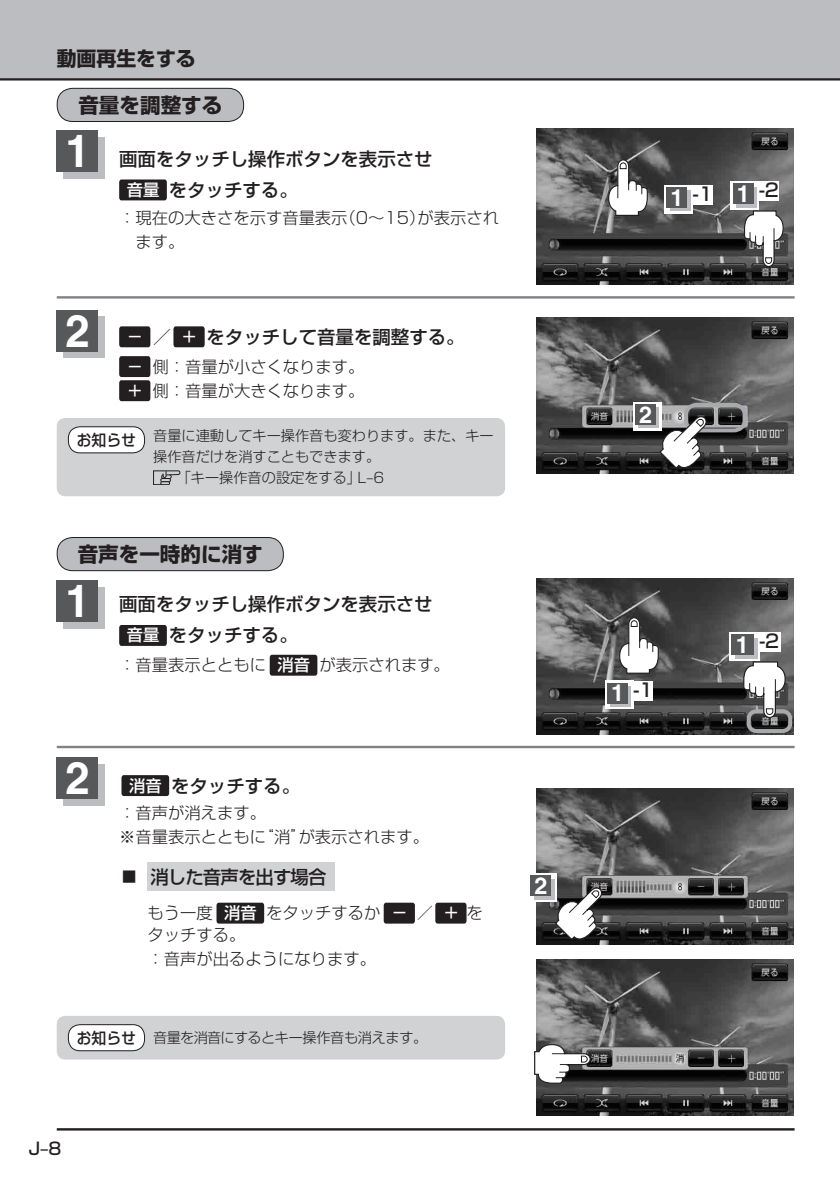
<style>
.page{position:relative;width:840px;height:1191px;background:#fff}
.page>*{position:absolute;margin:0;border:0;box-sizing:border-box;transform-origin:0 0}
.t1{font:700 45.2px "Helvetica";color:#fff}
.t2{font:700 23.4px "Helvetica";color:#fff}
.t3{font:700 20.6px "Shin Go Pro";color:#231f20}
.t4{font:700 19.8px "Shin Go Pro";color:#231f20}
.t5{font:500 18.4px/31px "Shin Go Pro";color:#231f20}
.t6{font:500 18.4px "Shin Go Pro";letter-spacing:-.05em;color:#231f20}
.t7{font:500 17px "Shin Go Pro";color:#231f20}
.t8{font:300 16.2px/24px "Shin Go Pro";color:#231f20}
.t9{font:500 15.6px "Shin Go Pro";color:#231f20;scale:.95 1}
.t10{font:300 14.2px "Shin Go Pro";color:#231f20}
.t11{font:300 14.2px "Shin Go Pro";letter-spacing:-.025em;color:#231f20}
.s1{font-size:16.2px;color:#fff}
.s2{font-weight:500;color:#fff}
.s3{font-size:14.2px}
.s4{font-weight:500;font-size:15.6px}
.s5{font-family:"Helvetica";font-weight:700;font-size:23.4px;color:#fff}
</style>
<div class="page">
<div style="left:0;top:0;width:839px;height:79px;background:#bcbdc0"></div>
<hr style="left:0;top:78px;width:839px;height:3px;background:#231f20">
<div style="left:121px;top:775px;width:48px;height:21px;background:#231f20;border-radius:3px"></div>
<div style="left:147px;top:862px;width:187px;height:29px;background:#d1d2d4"></div>
<div style="left:216px;top:902px;width:48px;height:21px;background:#231f20;border-radius:3px"></div>
<div style="left:383px;top:902px;width:31px;height:21px;background:#231f20;border-radius:3px"></div>
<div style="left:435px;top:902px;width:31px;height:21px;background:#231f20;border-radius:3px"></div>
<img style="left:536px;top:959px;width:257px;height:156px">
<div style="left:119px;top:625px;width:48px;height:21px;background:#231f20;border-radius:3px"></div>
<div style="left:269px;top:655px;width:48px;height:20px;background:#231f20;border-radius:3px"></div>
<img style="left:536px;top:578px;width:257px;height:156px">
<img style="left:536px;top:788px;width:257px;height:156px">
<svg style="left:549px;top:878px;width:68px;height:67px"></svg>
<svg style="left:534px;top:873px;width:22px;height:28px"></svg>
<div style="left:533px;top:878px;width:21px;height:21px;background:#bcbdc0"></div>
<div style="left:530px;top:875px;width:21px;height:21px;background:#57585a"></div>
<div style="left:63px;top:587px;width:42px;height:41px;background:#bcbdc0"></div>
<div style="left:57px;top:580px;width:41px;height:41px;background:#57585a"></div>
<hr style="left:57px;top:746px;width:737px;height:2px;background:#808285">
<div style="left:63px;top:764px;width:42px;height:41px;background:#bcbdc0"></div>
<div style="left:57px;top:757px;width:41px;height:41px;background:#57585a"></div>
<svg style="left:618px;top:617px;width:40px;height:57px"></svg>
<div style="left:604px;top:681px;width:29px;height:28px;background:#fff"></div>
<svg style="left:610px;top:686px;width:21px;height:21px"></svg>
<div style="left:606px;top:682px;width:21px;height:21px;background:#57585a"></div>
<div style="left:633px;top:681px;width:20px;height:19px;background:#fff"></div>
<div style="left:746px;top:709px;width:45px;height:24px;border:4px solid #a8a9ad;border-radius:7px"></div>
<hr style="left:57px;top:1128px;width:737px;height:2px;background:#231f20">
<svg style="left:534px;top:1044px;width:56px;height:39px"></svg>
<svg style="left:742px;top:661px;width:43px;height:57px"></svg>
<svg style="left:728px;top:632px;width:31px;height:28px"></svg>
<div style="left:734px;top:637px;width:22px;height:21px;background:linear-gradient(to right,#bcbdc0,#bcbdc0)"></div>
<div style="left:730px;top:634px;width:23px;height:21px;background:#57585a"></div>
<div style="left:759px;top:632px;width:21px;height:20px;background:#fff"></div>
<div style="left:119px;top:326px;width:31px;height:21px;background:#231f20;border-radius:3px"></div>
<div style="left:173px;top:326px;width:31px;height:21px;background:#231f20;border-radius:3px"></div>
<div style="left:119px;top:356px;width:31px;height:21px;background:#231f20;border-radius:3px"></div>
<div style="left:119px;top:380px;width:31px;height:21px;background:#231f20;border-radius:3px"></div>
<img style="left:536px;top:317px;width:257px;height:156px">
<img style="left:536px;top:128px;width:257px;height:156px">
<svg style="left:607px;top:159px;width:40px;height:57px"></svg>
<svg style="left:664px;top:185px;width:28px;height:28px"></svg>
<div style="left:669px;top:190px;width:21px;height:21px;background:#bcbdc0"></div>
<div style="left:666px;top:187px;width:21px;height:21px;background:#57585a"></div>
<div style="left:692px;top:185px;width:20px;height:20px;background:#fff"></div>
<div style="left:63px;top:137px;width:42px;height:41px;background:#bcbdc0"></div>
<div style="left:57px;top:130px;width:41px;height:42px;background:#57585a"></div>
<hr style="left:57px;top:296px;width:737px;height:2px;background:#808285">
<div style="left:63px;top:317px;width:42px;height:41px;background:#bcbdc0"></div>
<div style="left:57px;top:310px;width:41px;height:41px;background:#57585a"></div>
<div style="left:119px;top:179px;width:48px;height:21px;background:#231f20;border-radius:3px"></div>
<svg style="left:654px;top:401px;width:94px;height:73px"></svg>
<div style="left:632px;top:402px;width:29px;height:28px;background:#fff"></div>
<svg style="left:638px;top:407px;width:21px;height:21px"></svg>
<div style="left:634px;top:404px;width:21px;height:21px;background:#57585a"></div>
<svg style="left:743px;top:210px;width:40px;height:57px"></svg>
<svg style="left:730px;top:181px;width:28px;height:29px"></svg>
<svg style="left:735px;top:186px;width:21px;height:21px"></svg>
<div style="left:732px;top:183px;width:21px;height:21px;background:#57585a"></div>
<div style="left:758px;top:181px;width:20px;height:20px;background:#fff"></div>
<div style="left:57px;top:88px;width:186px;height:33px;background:#bcbdc0;border-radius:16px"></div>
<div style="left:57px;top:88px;width:187px;height:34px;border:1px solid #231f20;border-radius:16px"></div>
<div style="left:57px;top:537px;width:226px;height:33px;background:#bcbdc0;border-radius:16px"></div>
<div style="left:57px;top:537px;width:226px;height:34px;border:1px solid #231f20;border-radius:16px"></div>
<div style="left:57px;top:418px;width:448px;height:78px;background:#d1d2d4;border-radius:9px"></div>
<svg style="left:153px;top:470px;width:27px;height:15px"></svg>
<div style="left:68px;top:427px;width:76px;height:26px;background:#fff;border-radius:12px"></div>
<div style="left:68px;top:426px;width:77px;height:27px;border:1px solid #231f20;border-radius:12px"></div>
<div style="left:57px;top:1016px;width:448px;height:43px;background:#d1d2d4;border-radius:9px"></div>
<div style="left:68px;top:1024px;width:76px;height:26px;background:#fff;border-radius:12px"></div>
<div style="left:68px;top:1024px;width:77px;height:27px;border:1px solid #231f20;border-radius:12px"></div>
<p class="t4" style="left:57px;top:42px;width:140px">動画再生をする</p>
<p class="t3" style="left:78px;top:89px;width:145px">音量を調整する</p>
<h1 class="t1" style="left:65px;top:124px;width:26px">1</h1>
<h1 class="t1" style="left:65px;top:303px;width:26px">2</h1>
<p class="t5" style="left:127px;top:141px;width:307px;text-indent:-8px">画面をタッチし操作ボタンを表示させ<span class="s1">音量</span>をタッチする。</p>
<p class="t8" style="left:135px;top:203px;width:365px;text-indent:-16px">：現在の大きさを示す音量表示（0～15）が表示されます。</p>
<p class="t5" style="left:127px;top:319px;width:339px"><span class="s1">－</span>／ <span class="s1">＋</span>をタッチして音量を調整する。</p>
<p class="t8" style="left:127px;top:353px;width:239px"><span class="s2">－</span>側：音量が小さくなります。<span class="s2">＋</span>側：音量が大きくなります。</p>
<p class="t9" style="left:77px;top:427px;width:64px">お知らせ</p>
<p class="t10" style="left:153px;top:423px;width:342px">音量に連動してキー操作音も変わります。また、キー</p>
<p class="t10" style="left:153px;top:445px;width:228px">操作音だけを消すこともできます。</p>
<p class="t10" style="left:176px;top:466px;width:209px">「キー操作音の設定をする」L–6</p>
<p class="t3" style="left:78px;top:538px;width:186px">音声を一時的に消す</p>
<h1 class="t1" style="left:65px;top:574px;width:26px">1</h1>
<p class="t5" style="left:127px;top:587px;width:307px;text-indent:-8px">画面をタッチし操作ボタンを表示させ<span class="s1">音量</span>をタッチする。</p>
<p class="t8" style="left:119px;top:651px;width:332px">：音量表示とともに <span class="s2">消音</span>が表示されます。</p>
<h1 class="t1" style="left:65px;top:751px;width:26px">2</h1>
<p class="t5" style="left:129px;top:768px;width:172px"><span class="s1">消音</span>をタッチする。</p>
<p class="t8" style="left:119px;top:799px;width:311px">：音声が消えます。<br>※音量表示とともに“消”が表示されます。</p>
<p class="t6" style="left:122px;top:861px;width:206px"><span class="s3">■</span> 消した音声を出す場合</p>
<p class="t8" style="left:147px;top:900px;width:336px;line-height:21.8px">もう一度 <span class="s2">消音</span>をタッチするか <span class="s2">－</span>／<span class="s2">＋</span>をタッチする。</p>
<p class="t8" style="left:147px;top:945px;width:230px">：音声が出るようになります。</p>
<p class="t11" style="left:77px;top:1025px;width:352px"><span class="s4">お知らせ</span> 音量を消音にするとキー操作音も消えます。</p>
<h2 class="t2" style="left:534px;top:871px;width:15px">2</h2>
<p class="t7" style="left:28px;top:1134px;width:35px">J–8</p>
<p class="t5" style="left:670px;top:177px;width:44px"><span class="s5">1</span> -1</p>
<p class="t5" style="left:736px;top:173px;width:44px"><span class="s5">1</span> -2</p>
<h2 class="t2" style="left:638px;top:400px;width:15px">2</h2>
<p class="t5" style="left:610px;top:672px;width:44px"><span class="s5">1</span> -1</p>
<p class="t5" style="left:735px;top:624px;width:45px"><span class="s5">1</span> -2</p>
</div>
